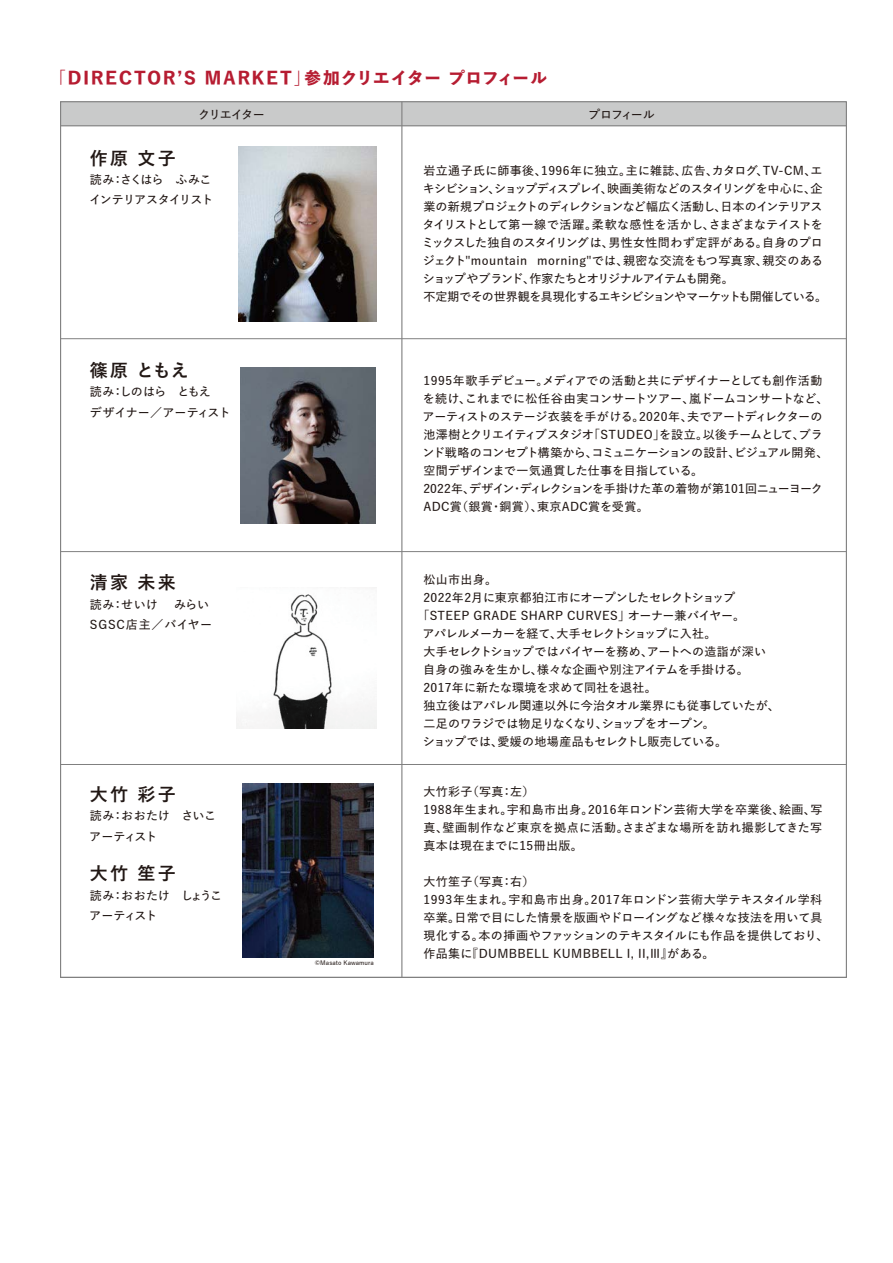
<style>
.page{position:relative;width:893px;height:1263px;background:#fff}
.page>*{position:absolute;margin:0;border:0;box-sizing:border-box;transform-origin:0 0}
.t1{font:700 18px "Yu Go Pr 6 N";letter-spacing:.12em;color:#221815}
.t2{font:800 16.5px "Yu Go Std N";letter-spacing:.13em;color:#b61c31}
.t3{font:600 12px/18px "Yu Go Pr 6 N";letter-spacing:-.005em;color:#221815}
.t4{font:600 12px/18px "Yu Go Pr 6 N";letter-spacing:-.025em;color:#221815}
.t5{font:600 12px/18px "Yu Go Pr 6 N";letter-spacing:.03em;color:#221815}
.t6{font:600 12px/20.4px "Yu Go Pr 6 N";letter-spacing:-.045em;color:#221815}
.t7{font:600 12px "Yu Go Pr 6 N";letter-spacing:-.04em;color:#221815}
.t8{font:600 12px/20.4px "Yu Go Pr 6 N";letter-spacing:-.06em;color:#221815}
.t9{font:600 12px/20.4px "Yu Go Pr 6 N";letter-spacing:-.07em;color:#221815}
.t10{font:600 12px/20.4px "Yu Go Pr 6 N";letter-spacing:.035em;color:#221815}
.t11{font:600 12px "Yu Go Pr 6 N";letter-spacing:.02em;color:#221815}
.t12{font:600 6px "Yu Go Pr 6 N";letter-spacing:.01em;color:#221815}
</style>
<div class="page">
<div style="left:61px;top:102px;width:785px;height:24px;background:#c9caca"></div>
<hr style="left:61px;top:125px;width:785px;height:1px;background:#808080">
<hr style="left:401px;top:102px;width:1px;height:875px;background:#808080">
<hr style="left:61px;top:551px;width:785px;height:1px;background:#808080">
<hr style="left:61px;top:338px;width:785px;height:1px;background:#808080">
<hr style="left:61px;top:764px;width:785px;height:1px;background:#808080">
<hr style="left:61px;top:977px;width:785px;height:1px;background:#808080">
<img style="left:239px;top:146px;width:138px;height:176px">
<img style="left:240px;top:368px;width:135px;height:156px">
<img style="left:236px;top:594px;width:141px;height:134px">
<img style="left:242px;top:783px;width:131px;height:175px">
<h2 class="t2" style="left:49px;top:65px;width:499px">「DIRECTORʼS MARKET」参加クリエイター プロフィール</h2>
<p class="t3" style="left:198px;top:104px;width:68px">クリエイター</p>
<p class="t3" style="left:588px;top:104px;width:68px">プロフィール</p>
<h1 class="t1" style="left:90px;top:148px;width:87px">作原 文子</h1>
<p class="t9" style="left:89px;top:168px;width:126px">読み：さくはら　ふみこインテリアスタイリスト</p>
<h1 class="t1" style="left:90px;top:360px;width:100px">篠原 ともえ</h1>
<p class="t8" style="left:90px;top:380px;width:142px">読み：しのはら　ともえ<br>デザイナー／アーティスト</p>
<h1 class="t1" style="left:90px;top:572px;width:87px">清家 未来</h1>
<p class="t10" style="left:90px;top:593px;width:124px">読み：せいけ 　みらい<br>SGSC店主／バイヤー</p>
<h1 class="t1" style="left:90px;top:784px;width:87px">大竹 彩子</h1>
<p class="t3" style="left:89px;top:804px;width:128px;line-height:20.4px">読み：おおたけ　さいこアーティスト</p>
<h1 class="t1" style="left:90px;top:864px;width:87px">大竹 笙子</h1>
<p class="t6" style="left:89px;top:884px;width:134px">読み：おおたけ　しょうこアーティスト</p>
<p class="t12" style="left:315px;top:957px;width:61px">©Masato Kawamura</p>
<p class="t4" style="left:422px;top:160px;width:406px">岩立通子氏に師事後、1996年に独立。主に雑誌、広告、カタログ、TV-CM、エキシビション、ショップディスプレイ、映画美術などのスタイリングを中心に、企業の新規プロジェクトのディレクションなど幅広く活動し、日本のインテリアスタイリストとして第一線で活躍。柔軟な感性を活かし、さまざまなテイストをミックスした独自のスタイリングは、男性女性問わず定評がある。自身のプロジェクト"mountain morning"では、親密な交流をもつ写真家、親交のあるショップやブランド、作家たちとオリジナルアイテムも開発。<br>不定期でその世界観を具現化するエキシビションやマーケットも開催している。</p>
<p class="t3" style="left:422px;top:370px;width:407px">1995年歌手デビュー。メディアでの活動と共にデザイナーとしても創作活動を続け、これまでに松任谷由実コンサートツアー、嵐ドームコンサートなど、アーティストのステージ衣装を手がける。2020年、夫でアートディレクターの池澤樹とクリエイティブスタジオ「STUDEO」を設立。以後チームとして、ブランド戦略のコンセプト構築から、コミュニケーションの設計、ビジュアル開発、空間デザインまで一気通貫した仕事を目指している。<br>2022年、デザイン・ディレクションを手掛けた革の着物が第101回ニューヨークADC賞（銀賞・銅賞）、東京ADC賞を受賞。</p>
<p class="t3" style="left:423px;top:569px;width:75px">松山市出身。</p>
<p class="t3" style="left:423px;top:587px;width:313px">2022年2月に東京都狛江市にオープンしたセレクトショップ</p>
<p class="t5" style="left:417px;top:605px;width:329px">「STEEP GRADE SHARP CURVES」オーナー兼バイヤー。</p>
<p class="t7" style="left:422px;top:622px;width:295px">アパレルメーカーを経て、大手セレクトショップに入社。</p>
<p class="t4" style="left:423px;top:641px;width:344px">大手セレクトショップではバイヤーを務め、アートへの造詣が深い</p>
<p class="t3" style="left:423px;top:659px;width:327px">自身の強みを生かし、様々な企画や別注アイテムを手掛ける。</p>
<p class="t11" style="left:423px;top:676px;width:235px">2017年に新たな環境を求めて同社を退社。</p>
<p class="t3" style="left:423px;top:695px;width:358px">独立後はアパレル関連以外に今治タオル業界にも従事していたが、</p>
<p class="t6" style="left:423px;top:712px;width:293px">二足のワラジでは物足りなくなり、ショップをオープン。</p>
<p class="t6" style="left:423px;top:730px;width:306px">ショップでは、愛媛の地場産品もセレクトし販売している。</p>
<p class="t5" style="left:423px;top:781px;width:400px">大竹彩子（写真：左）<br>1988年生まれ。宇和島市出身。2016年ロンドン芸術大学を卒業後、絵画、写真、壁画制作など東京を拠点に活動。さまざまな場所を訪れ撮影してきた写真本は現在までに15冊出版。</p>
<p class="t5" style="left:423px;top:871px;width:406px">大竹笙子（写真：右）<br>1993年生まれ。宇和島市出身。2017年ロンドン芸術大学テキスタイル学科卒業。日常で目にした情景を版画やドローイングなど様々な技法を用いて具現化する。本の挿画やファッションのテキスタイルにも作品を提供しており、作品集に『DUMBBELL KUMBBELL I, II,Ⅲ』がある。</p>
</div>
